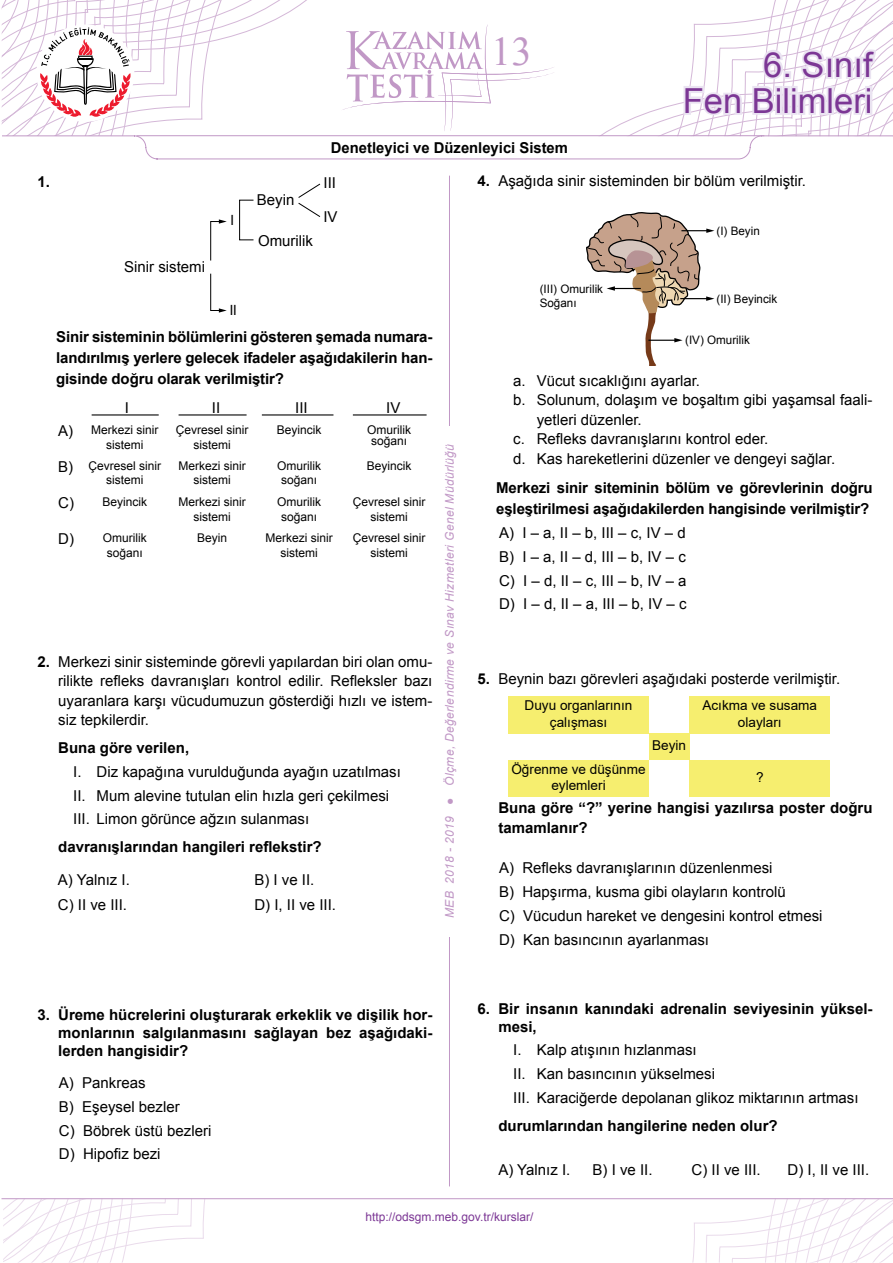
<style>
.page{position:relative;width:893px;height:1263px;background:#fff}
.page>*{position:absolute;margin:0;border:0;box-sizing:border-box;transform-origin:0 0}
.t1{font:40.5px "Times New Roman";color:#c198c6}
.t2{font:34.5px/36px "Arial";color:#7c3795;text-align:right}
.t3{font:15px/23.7px "Arial";color:#000}
.t4{font:700 15px/21px "Arial";color:#000}
.t5{font:15px "Myriad Pro";color:#000}
.t6{font:13.5px/16.4px "Arial";color:#000;text-align:center}
.t7{font:12px/14.7px "Arial";color:#000;text-align:center}
.t8{font:italic 12px "Arial";letter-spacing:.03em;color:#c198c6}
.t9{font:12px "Arial";color:#7c3795}
.t10{font:11.7px/14px "Arial";color:#000}
.s1{font-weight:700}
.s2{font-size:15px}
</style>
<div class="page">
<svg style="left:551px;top:1199px;width:342px;height:63px"></svg>
<svg style="left:3px;top:1199px;width:344px;height:63px"></svg>
<hr style="left:2px;top:1198px;width:891px;height:1px;background:#c198c6">
<svg style="left:2px;top:0;width:891px;height:159px"></svg>
<div style="left:865px;top:86px;width:7px;height:8px;border:4px solid #eae3f1"></div>
<div style="left:865px;top:93px;width:7px;height:22px;border:4px solid #eae3f1"></div>
<hr style="left:449px;top:176px;width:1px;height:1010px;background:#c198c6">
<div style="left:440px;top:426px;width:19px;height:510px;background:#fff"></div>
<svg style="left:210px;top:273px;width:17px;height:40px"></svg>
<svg style="left:210px;top:219px;width:17px;height:42px"></svg>
<div style="left:239px;top:200px;width:15px;height:40px;border:1px solid #000"></div>
<svg style="left:298px;top:183px;width:23px;height:34px"></svg>
<hr style="left:92px;top:414px;width:67px;height:1px;background:#000">
<hr style="left:179px;top:414px;width:68px;height:1px;background:#000">
<hr style="left:262px;top:414px;width:71px;height:1px;background:#000">
<hr style="left:353px;top:414px;width:74px;height:1px;background:#000">
<svg style="left:586px;top:212px;width:128px;height:153px"></svg>
<div style="left:508px;top:696px;width:141px;height:38px;background:#f6ee6f"></div>
<div style="left:508px;top:760px;width:141px;height:36px;background:#f6ee6f"></div>
<div style="left:689px;top:696px;width:141px;height:38px;background:#f6ee6f"></div>
<div style="left:689px;top:760px;width:141px;height:36px;background:#f6ee6f"></div>
<div style="left:649px;top:734px;width:40px;height:26px;background:#f6ee6f"></div>
<p class="t4" style="left:37px;top:171px;width:14px">1.</p>
<p class="t3" style="left:124px;top:255px;width:82px">Sinir sistemi</p>
<p class="t5" style="left:230px;top:211px;width:5px">I</p>
<p class="t5" style="left:230px;top:301px;width:9px">II</p>
<p class="t3" style="left:257px;top:188px;width:39px">Beyin</p>
<p class="t3" style="left:258px;top:229px;width:56px">Omurilik</p>
<h1 class="t1" style="left:491px;top:24px;width:42px">13</h1>
<p class="t4" style="left:331px;top:138px;width:239px">Denetleyici ve Düzenleyici Sistem</p>
<h2 class="t2" style="left:683px;top:47px;width:191px">6. Sınıf<br>Fen Bilimleri</h2>
<p class="t3" style="left:324px;top:171px;width:14px">III</p>
<p class="t3" style="left:323px;top:205px;width:16px">IV</p>
<p class="t3" style="left:478px;top:170px;width:330px"><span class="s1">4.</span> Aşağıda sinir sisteminden bir bölüm verilmiştir.</p>
<p class="t10" style="left:716px;top:224px;width:45px">(I) Beyin</p>
<p class="t10" style="left:540px;top:282px;width:65px">(III) Omurilik<br>Soğanı</p>
<p class="t10" style="left:716px;top:292px;width:62px">(II) Beyincik</p>
<p class="t4" style="left:56px;top:327px;width:378px;text-align:justify">Sinir sisteminin bölümlerini gösteren şemada numara&shy;landırılmış yerlere gelecek ifadeler aşağıdakilerin han&shy;gisinde doğru olarak verilmiştir?</p>
<p class="t3" style="left:125px;top:396px;width:6px">I</p>
<p class="t3" style="left:212px;top:396px;width:10px">II</p>
<p class="t3" style="left:295px;top:396px;width:14px">III</p>
<p class="t3" style="left:386px;top:396px;width:16px">IV</p>
<p class="t7" style="left:106px;top:423px;width:54px;text-align:left;text-indent:-48px"><span class="s2">A)</span> Merkezi sinir sistemi</p>
<p class="t7" style="left:176px;top:423px;width:74px">Çevresel sinir sistemi</p>
<p class="t7" style="left:277px;top:423px;width:46px">Beyincik</p>
<p class="t7" style="left:367px;top:425px;width:45px;line-height:10.5px">Omurilik soğanı</p>
<p class="t7" style="left:106px;top:458px;width:56px;text-align:left;text-indent:-48px"><span class="s2">B)</span> Çevresel sinir sistemi</p>
<p class="t7" style="left:178px;top:458px;width:69px">Merkezi sinir sistemi</p>
<p class="t7" style="left:277px;top:458px;width:45px">Omurilik soğanı</p>
<p class="t7" style="left:367px;top:458px;width:46px">Beyincik</p>
<p class="t7" style="left:58px;top:495px;width:90px"><span class="s2">C)</span> Beyincik</p>
<p class="t7" style="left:178px;top:495px;width:69px">Merkezi sinir sistemi</p>
<p class="t7" style="left:277px;top:495px;width:45px">Omurilik soğanı</p>
<p class="t7" style="left:353px;top:495px;width:74px">Çevresel sinir sistemi</p>
<p class="t7" style="left:107px;top:530px;width:42px;text-align:left;text-indent:-49px"><span class="s2">D)</span> Omurilik soğanı</p>
<p class="t7" style="left:197px;top:530px;width:32px">Beyin</p>
<p class="t7" style="left:266px;top:530px;width:69px">Merkezi sinir sistemi</p>
<p class="t7" style="left:353px;top:530px;width:74px">Çevresel sinir sistemi</p>
<p class="t3" style="left:58px;top:652px;width:376px;line-height:19.5px;text-align:justify;text-indent:-21px"><span class="s1">2.</span> Merkezi sinir sisteminde görevli yapılardan biri olan omu&shy;rilikte refleks davranışları kontrol edilir. Refleksler bazı uyaranlara karşı vücudumuzun gösterdiği hızlı ve istem&shy;siz tepkilerdir.</p>
<p class="t4" style="left:58px;top:738px;width:132px">Buna göre verilen,</p>
<p class="t3" style="left:73px;top:760px;width:329px">I. Diz kapağına vurulduğunda ayağın uzatılması<br>II. Mum alevine tutulan elin hızla geri çekilmesi<br>III. Limon görünce ağzın sulanması</p>
<p class="t4" style="left:58px;top:837px;width:265px">davranışlarından hangileri reflekstir?</p>
<p class="t3" style="left:58px;top:867px;width:73px">A) Yalnız I.</p>
<p class="t3" style="left:254px;top:867px;width:62px">B) I ve II.</p>
<p class="t3" style="left:58px;top:893px;width:71px">C) II ve III.</p>
<p class="t3" style="left:254px;top:893px;width:83px">D) I, II ve III.</p>
<p class="t8" style="left:442px;top:918px;width:476px;rotate:-90deg">MEB 2018 - 2019 ● Ölçme, Değerlendirme ve Sınav Hizmetleri Genel Müdürlüğü</p>
<p class="t10" style="left:685px;top:333px;width:66px">(IV) Omurilik</p>
<p class="t3" style="left:513px;top:369px;width:188px">a. Vücut sıcaklığını ayarlar.</p>
<p class="t3" style="left:513px;top:388px;width:361px">b. Solunum, dolaşım ve boşaltım gibi yaşamsal faali-</p>
<p class="t3" style="left:537px;top:408px;width:107px">yetleri düzenler.</p>
<p class="t3" style="left:513px;top:427px;width:257px">c. Refleks davranışlarını kontrol eder.</p>
<p class="t3" style="left:513px;top:447px;width:323px">d. Kas hareketlerini düzenler ve dengeyi sağlar.</p>
<p class="t4" style="left:496px;top:478px;width:378px">Merkezi sinir siteminin bölüm ve görevlerinin doğru eşleştirilmesi aşağıdakilerden hangisinde verilmiştir?</p>
<p class="t3" style="left:499px;top:521px;width:189px;text-align:justify">A) I – a, II – b, III – c, IV – d B) I – a, II – d, III – b, IV – c C) I – d, II – c, III – b, IV – a D) I – d, II – a, III – b, IV – c</p>
<p class="t3" style="left:478px;top:667px;width:364px"><span class="s1">5.</span> Beynin bazı görevleri aşağıdaki posterde verilmiştir.</p>
<p class="t6" style="left:525px;top:697px;width:109px">Duyu organlarının çalışması</p>
<p class="t6" style="left:511px;top:761px;width:136px">Öğrenme ve düşünme eylemleri</p>
<p class="t6" style="left:702px;top:697px;width:116px">Acıkma ve susama olayları</p>
<p class="t6" style="left:652px;top:737px;width:35px">Beyin</p>
<p class="t6" style="left:756px;top:769px;width:9px">?</p>
<p class="t4" style="left:498px;top:799px;width:376px;line-height:19.5px">Buna göre “?” yerine hangisi yazılırsa poster doğru tamamlanır?</p>
<p class="t3" style="left:499px;top:856px;width:325px">A) Refleks davranışlarının düzenlenmesi<br>B) Hapşırma, kusma gibi olayların kontrolü<br>C) Vücudun hareket ve dengesini kontrol etmesi D) Kan basıncının ayarlanması</p>
<p class="t4" style="left:58px;top:1006px;width:376px;line-height:18px;text-align:justify;text-indent:-21px">3. Üreme hücrelerini oluşturarak erkeklik ve dişilik hor&shy;monlarının salgılanmasını sağlayan bez aşağıdaki&shy;lerden hangisidir?</p>
<p class="t3" style="left:59px;top:1071px;width:154px">A) Pankreas<br>B) Eşeysel bezler<br>C) Böbrek üstü bezleri<br>D) Hipofiz bezi</p>
<p class="t4" style="left:498px;top:1000px;width:376px;line-height:18px;text-indent:-21px">6. Bir insanın kanındaki adrenalin seviyesinin yüksel&shy;mesi,</p>
<p class="t3" style="left:513px;top:1038px;width:347px">I. Kalp atışının hızlanması<br>II. Kan basıncının yükselmesi<br>III. Karaciğerde depolanan glikoz miktarının artması</p>
<p class="t4" style="left:498px;top:1116px;width:281px">durumlarından hangilerine neden olur?</p>
<p class="t3" style="left:498px;top:1158px;width:73px">A) Yalnız I.</p>
<p class="t3" style="left:592px;top:1158px;width:62px">B) I ve II.</p>
<p class="t3" style="left:691px;top:1158px;width:71px">C) II ve III.</p>
<p class="t3" style="left:787px;top:1158px;width:83px">D) I, II ve III.</p>
<p class="t9" style="left:366px;top:1208px;width:169px">http://odsgm.meb.gov.tr/kurslar/</p>
</div>
